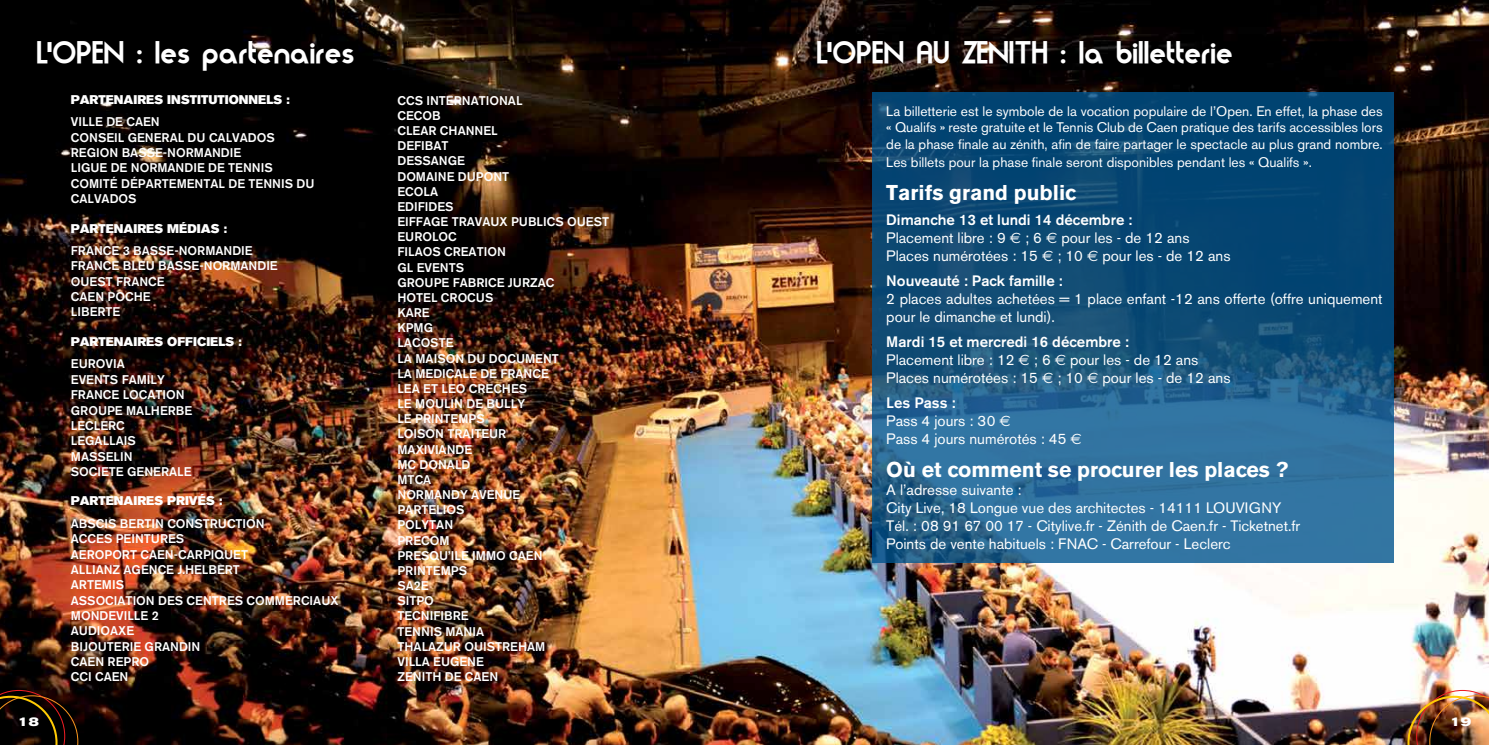
<style>
.page{position:relative;width:1489px;height:745px;background:#fff}
.page>*{position:absolute;margin:0;border:0;box-sizing:border-box;transform-origin:0 0}
.t1{font:27.5px "Moderna";color:#fff}
.t2{font:700 21.25px "Akzidenz Grotesk BE";color:#fff}
.t3{font:15px/18px "Akzidenz Grotesk BE";color:#fff}
.t4{font:500 15px "Akzidenz Grotesk BE";color:#fff}
.t5{font:13.75px/16.5px "Akzidenz Grotesk BE";color:#fff;text-align:justify}
.t6{font:500 12.5px/15.1px "Akzidenz Grotesk BE";color:#fff}
.t7{font:12.5px "Akzidenz Grotesk BE Super";color:#fff}
.t8{font:700 expanded 12.5px "Akzidenz Grotesk BE";color:#fff}
.s1{font-weight:500}
.s2{font-family:"Euro Sans"}
</style>
<div class="page">
<img style="left:0;top:0;width:1488px;height:744px">
<svg style="left:0;top:689px;width:78px;height:55px;background:#1e0f03"></svg>
<img style="left:1407px;top:689px;width:81px;height:55px">
<div style="left:47px;top:42px;width:5px;height:10px;background:#fff"></div>
<svg style="left:872px;top:92px;width:521px;height:470px;background:#185782"></svg>
<svg style="left:827px;top:42px;width:4px;height:10px"></svg>
<h1 class="t1" style="left:35px;top:35px;width:319px">Lopen : les partenaires</h1>
<p class="t7" style="left:71px;top:92px;width:220px">PARTENAIRES INSTITUTIONNELS :</p>
<p class="t6" style="left:71px;top:114px;width:245px">VILLE DE CAEN<br>CONSEIL GENERAL DU CALVADOS<br>REGION BASSE-NORMANDIE<br>LIGUE DE NORMANDIE DE TENNIS<br>COMITÉ DÉPARTEMENTAL DE TENNIS DU<br>CALVADOS</p>
<p class="t7" style="left:71px;top:221px;width:158px">PARTENAIRES MÉDIAS :</p>
<p class="t6" style="left:71px;top:243px;width:208px">FRANCE 3 BASSE-NORMANDIE<br>FRANCE BLEU BASSE-NORMANDIE<br>OUEST FRANCE<br>CAEN POCHE<br>LIBERTE</p>
<p class="t7" style="left:71px;top:334px;width:172px">PARTENAIRES OFFICIELS :</p>
<p class="t6" style="left:71px;top:356px;width:123px">EUROVIA<br>EVENTS FAMILY<br>FRANCE LOCATION<br>GROUPE MALHERBE<br>LECLERC<br>LEGALLAIS<br>MASSELIN<br>SOCIETE GENERALE</p>
<p class="t7" style="left:71px;top:493px;width:153px">PARTENAIRES PRIVÉS :</p>
<p class="t6" style="left:71px;top:515px;width:269px">ABSCIS BERTIN CONSTRUCTION<br>ACCES PEINTURES<br>AEROPORT CAEN-CARPIQUET<br>ALLIANZ AGENCE J.HELBERT<br>ARTEMIS<br>ASSOCIATION DES CENTRES COMMERCIAUX<br>MONDEVILLE 2<br>AUDIOAXE<br>BIJOUTERIE GRANDIN<br>CAEN REPRO<br>CCI CAEN</p>
<p class="t8" style="left:18px;top:713px;width:23px">18</p>
<p class="t6" style="left:397px;top:93px;width:213px">CCS INTERNATIONAL<br>CECOB<br>CLEAR CHANNEL<br>DEFIBAT<br>DESSANGE<br>DOMAINE DUPONT<br>ECOLA<br>EDIFIDES<br>EIFFAGE TRAVAUX PUBLICS OUEST<br>EUROLOC<br>FILAOS CREATION<br>GL EVENTS<br>GROUPE FABRICE JURZAC<br>HOTEL CROCUS<br>KARE<br>KPMG<br>LACOSTE<br>LA MAISON DU DOCUMENT<br>LA MEDICALE DE France<br>LEA ET LEO CRECHES<br>LE MOULIN DE BULLY<br>LE PRINTEMPS<br>LOISON TRAITEUR<br>MAXIVIANDE<br>MC DONALD<br>MTCA<br>NORMANDY AVENUE<br>PARTELIOS<br>Polytan<br>PRECOM<br>PRESQU’ILE IMMO CAEN<br>PRINTEMPS<br>SA2E<br>SITPO<br>TECNIFIBRE<br>TENNIS MANIA<br>THALAZUR OUISTREHAM<br>VILLA EUGENE<br>ZENITH DE CAEN</p>
<h1 class="t1" style="left:815px;top:35px;width:418px">Lopen AU ZENITH : la billetterie</h1>
<p class="t5" style="left:886px;top:103px;width:498px">La billetterie est le symbole de la vocation populaire de l’Open. En effet, la phase des « Qualifs » reste gratuite et le Tennis Club de Caen pratique des tarifs accessibles lors de la phase finale au zénith, afin de faire partager le spectacle au plus grand nombre.</p>
<p class="t5" style="left:886px;top:154px;width:427px">Les billets pour la phase finale seront disponibles pendant les « Qualifs ».</p>
<h2 class="t2" style="left:886px;top:180px;width:191px">Tarifs grand public</h2>
<p class="t3" style="left:886px;top:210px;width:346px"><span class="s1">Dimanche 13 et lundi 14 décembre :<br></span>Placement libre : 9 <span class="s2">€</span> ; 6 <span class="s2">€</span> pour les - de 12 ans<br>Places numérotées : 15 <span class="s2">€</span> ; 10 <span class="s2">€</span> pour les - de 12 ans</p>
<p class="t4" style="left:886px;top:271px;width:178px">Nouveauté : Pack famille :</p>
<p class="t3" style="left:886px;top:289px;width:498px">2 places adultes achetées = 1 place enfant -12 ans offerte (offre uniquement pour le dimanche et lundi).</p>
<p class="t3" style="left:886px;top:332px;width:346px"><span class="s1">Mardi 15 et mercredi 16 décembre :<br></span>Placement libre : 12 <span class="s2">€</span> ; 6 <span class="s2">€</span> pour les - de 12 ans<br>Places numérotées : 15 <span class="s2">€</span> ; 10 <span class="s2">€</span> pour les - de 12 ans</p>
<p class="t3" style="left:886px;top:393px;width:197px"><span class="s1">Les Pass :<br></span>Pass 4 jours : 30 <span class="s2">€<br></span>Pass 4 jours numérotés : 45 <span class="s2">€</span></p>
<h2 class="t2" style="left:886px;top:457px;width:403px">Où et comment se procurer les places ?</h2>
<p class="t3" style="left:886px;top:480px;width:415px">A l’adresse suivante :<br>City Live, 18 Longue vue des architectes - 14111 LOUVIGNY Tél. : 08 91 67 00 17 - Citylive.fr - Zénith de Caen.fr - Ticketnet.fr Points de vente habituels : FNAC - Carrefour - Leclerc</p>
<p class="t8" style="left:1449px;top:713px;width:23px">19</p>
</div>
